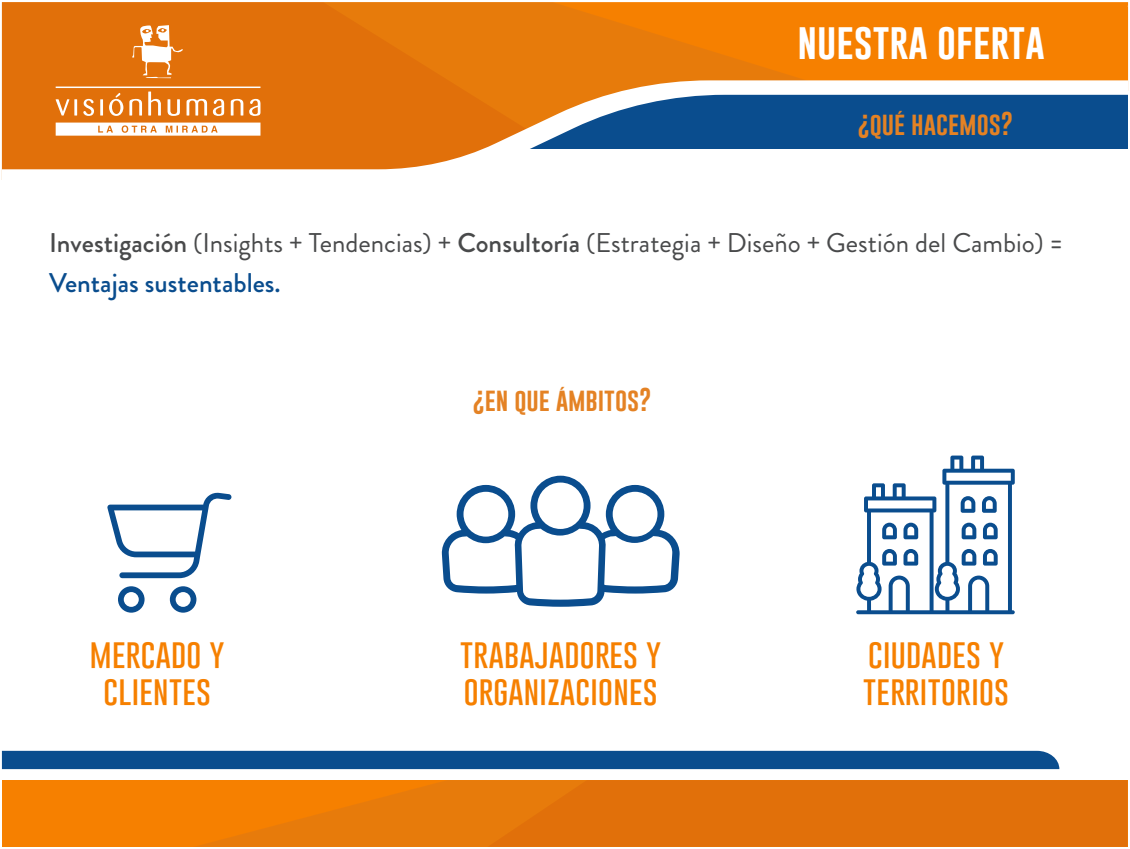
<style>
.page{position:relative;width:1130px;height:849px;background:#fff}
.page>*{position:absolute;margin:0;border:0;box-sizing:border-box;transform-origin:0 0}
.t1{font:37.5px "Gobold";color:#fff}
.t2{font:100 30.3px/37.3px "Gobold";letter-spacing:.01em;color:#f68000}
.t3{font:27px/40.5px "Brandon Grotesque";color:#494a4b}
.t4{font:24px "Gobold";color:#e48224}
.s1{font-weight:500}
.s2{font-weight:500;color:#0a4d8e}
</style>
<div class="page">
<svg style="left:856px;top:455px;width:158px;height:159px"></svg>
<div style="left:841px;top:2px;width:286px;height:78px;background:#f68000"></div>
<svg style="left:542px;top:2px;width:299px;height:78px;background:#ef7d05"></svg>
<svg style="left:2px;top:2px;width:540px;height:78px;background:#e2730a"></svg>
<svg style="left:2px;top:80px;width:1125px;height:90px"></svg>
<div style="left:2px;top:779px;width:1125px;height:67px;background:#f68000"></div>
<svg style="left:193px;top:779px;width:294px;height:67px;fill:#e77b0b"></svg>
<svg style="left:487px;top:779px;width:640px;height:67px;background:#e1730d"></svg>
<div style="left:2px;top:750px;width:1057px;height:18px;background:#0a4d8e"></div>
<hr style="left:56px;top:86px;width:204px;height:2px;background:#fff">
<svg style="left:56px;top:99px;width:13px;height:16px"></svg>
<hr style="left:74px;top:99px;width:3px;height:16px;background:#fff">
<svg style="left:83px;top:99px;width:11px;height:17px"></svg>
<hr style="left:100px;top:99px;width:3px;height:16px;background:#fff">
<svg style="left:109px;top:93px;width:14px;height:23px"></svg>
<svg style="left:129px;top:99px;width:13px;height:16px"></svg>
<svg style="left:148px;top:91px;width:13px;height:24px"></svg>
<svg style="left:167px;top:99px;width:13px;height:17px"></svg>
<svg style="left:186px;top:99px;width:21px;height:16px"></svg>
<svg style="left:213px;top:99px;width:11px;height:17px"></svg>
<svg style="left:231px;top:99px;width:12px;height:16px"></svg>
<svg style="left:249px;top:99px;width:11px;height:17px"></svg>
<svg style="left:56px;top:122px;width:204px;height:13px"></svg>
<svg style="left:132px;top:25px;width:51px;height:53px"></svg>
<svg style="left:170px;top:586px;width:26px;height:26px"></svg>
<svg style="left:118px;top:586px;width:26px;height:26px"></svg>
<svg style="left:107px;top:492px;width:124px;height:86px"></svg>
<svg style="left:441px;top:475px;width:238px;height:131px"></svg>
<h1 class="t1" style="left:797px;top:17px;width:248px">NUESTRA OFERTA</h1>
<p class="t4" style="left:857px;top:108px;width:157px">¿QUÉ HACEMOS?</p>
<p class="t3" style="left:49px;top:222px;width:1015px"><span class="s1">Investigación</span> (Insights + Tendencias) + <span class="s1">Consultoría</span> (Estrategia + Diseño + Gestión del Cambio) =<br><span class="s2">Ventajas sustentables.</span></p>
<p class="t4" style="left:472px;top:384px;width:181px">¿EN QUE ÁMBITOS?</p>
<p class="t2" style="left:90px;top:634px;width:136px;text-align:center">MERCADO Y<br>CLIENTES</p>
<p class="t2" style="left:460px;top:634px;width:202px">TRABAJADORES Y<br>ORGANIZACIONES</p>
<p class="t2" style="left:863px;top:634px;width:147px">CIUDADES Y<br>TERRITORIOS</p>
</div>
